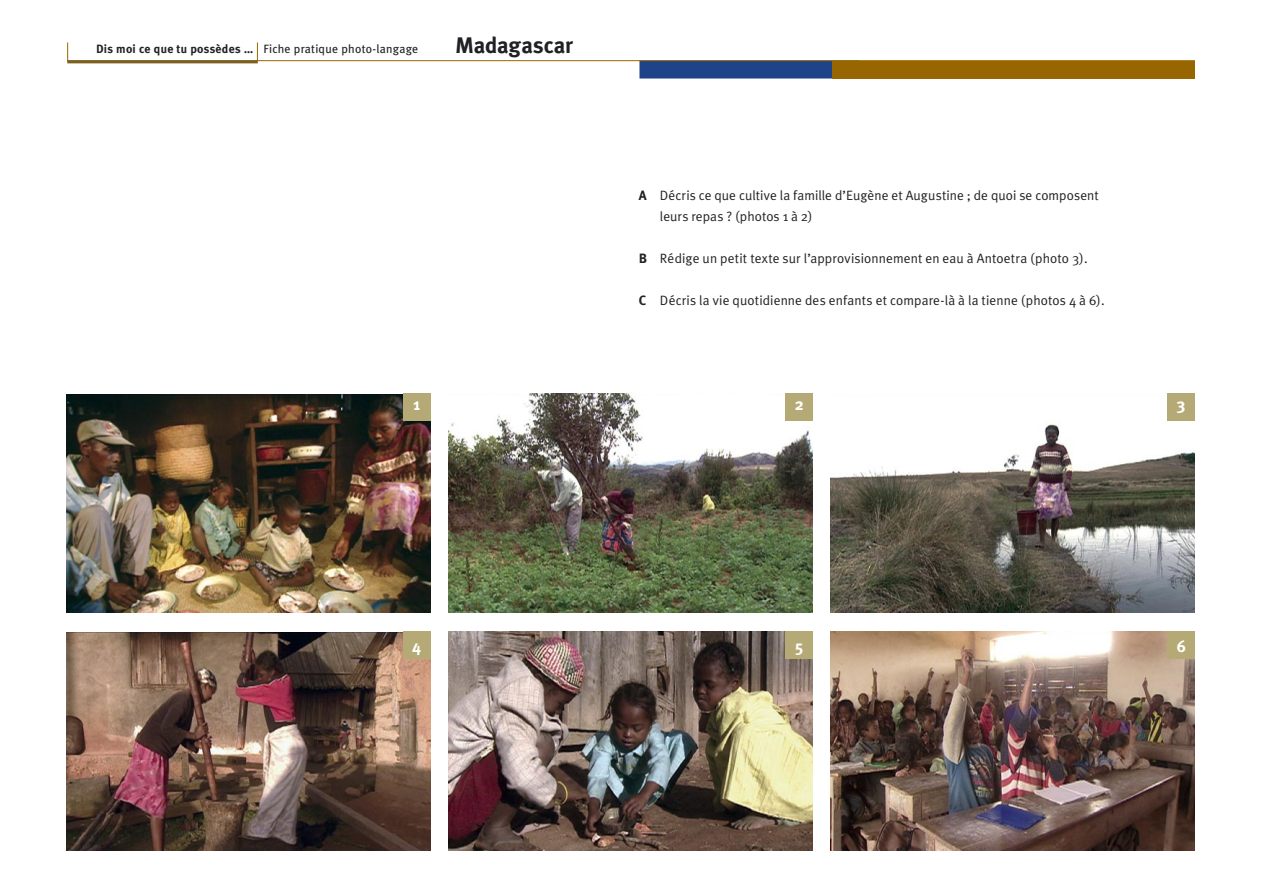
<style>
.page{position:relative;width:1263px;height:893px;background:#fff}
.page>*{position:absolute;margin:0;border:0;box-sizing:border-box;transform-origin:0 0}
.tabella{font:700 22.5px "Meta Plus";letter-spacing:-.01em;color:#212125}
.Aufzählung_Aufgaben{font:700 16.5px "Meta Plus";color:#fff}
.Aufzählung_Aufgaben-2{font:13.5px/21px "Meta Plus Normal";letter-spacing:.01em;color:#212125}
.t1{font:12px "Meta Plus";letter-spacing:.02em;color:#212125}
.t2{font:700 12px "Meta Plus";letter-spacing:.02em;color:#212125}
.s1{font-family:"Meta Plus";font-weight:700}
</style>
<div class="page">
<img style="left:66px;top:394px;width:364px;height:218px">
<img style="left:448px;top:393px;width:365px;height:219px">
<img style="left:831px;top:393px;width:364px;height:219px">
<img style="left:66px;top:632px;width:364px;height:218px">
<img style="left:448px;top:631px;width:365px;height:219px">
<img style="left:831px;top:631px;width:364px;height:219px">
<div style="left:403px;top:394px;width:27px;height:27px;background:#b5aa75"></div>
<div style="left:786px;top:393px;width:27px;height:27px;background:#b5aa75"></div>
<div style="left:1168px;top:393px;width:27px;height:27px;background:#b5aa75"></div>
<div style="left:403px;top:632px;width:27px;height:27px;background:#b5aa75"></div>
<div style="left:786px;top:631px;width:27px;height:27px;background:#b5aa75"></div>
<div style="left:1168px;top:631px;width:27px;height:27px;background:#b5aa75"></div>
<svg style="left:67px;top:42px;width:1128px;height:37px"></svg>
<hr style="left:67px;top:60px;width:191px;height:3px;background:#7a5f26">
<p class="t2" style="left:96px;top:42px;width:158px">Dis moi ce que tu possèdes …</p>
<p class="t1" style="left:263px;top:42px;width:156px">Fiche pratique photo-langage</p>
<p class="tabella" style="left:455px;top:32px;width:119px">Madagascar</p>
<p class="Aufzählung_Aufgaben-2" style="left:660px;top:185px;width:440px;text-indent:-21px"><span class="s1">A</span> Décris ce que cultive la famille d’Eugène et Augustine ; de quoi se composent leurs repas ? (photos 1 à 2)</p>
<p class="Aufzählung_Aufgaben-2" style="left:639px;top:248px;width:450px"><span class="s1">B</span> Rédige un petit texte sur l’approvisionnement en eau à Antoetra (photo 3).</p>
<p class="Aufzählung_Aufgaben-2" style="left:639px;top:290px;width:467px"><span class="s1">C</span> Décris la vie quotidienne des enfants et compare-là à la tienne (photos 4 à 6).</p>
<p class="Aufzählung_Aufgaben" style="left:413px;top:395px;width:8px">1</p>
<p class="Aufzählung_Aufgaben" style="left:795px;top:395px;width:10px">2</p>
<p class="Aufzählung_Aufgaben" style="left:1177px;top:395px;width:10px">3</p>
<p class="Aufzählung_Aufgaben" style="left:412px;top:636px;width:11px">4</p>
<p class="Aufzählung_Aufgaben" style="left:795px;top:636px;width:10px">5</p>
<p class="Aufzählung_Aufgaben" style="left:1177px;top:636px;width:11px">6</p>
</div>
